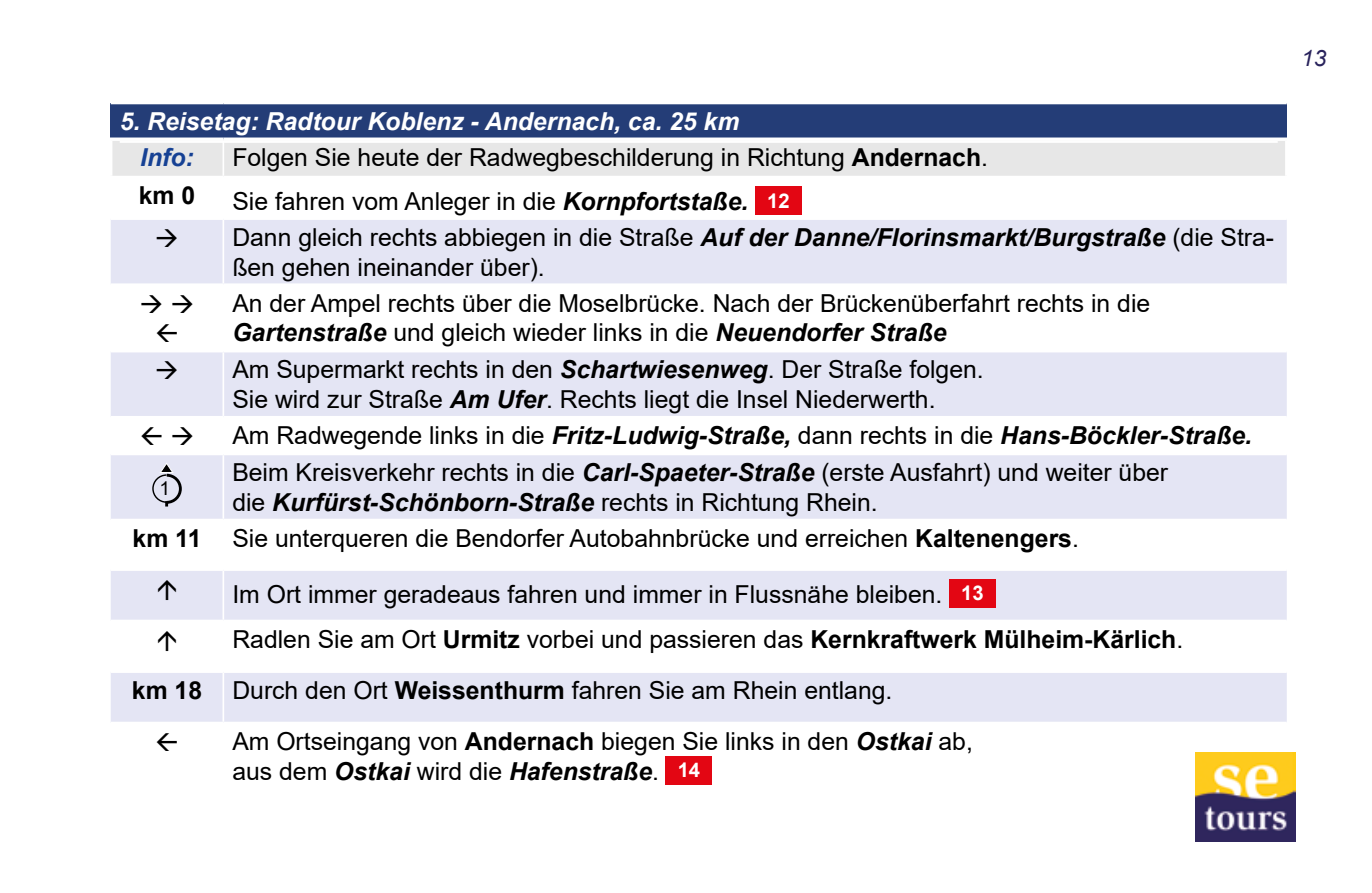
<style>
.page{position:relative;width:1372px;height:893px;background:#fff}
.page>*{position:absolute;margin:0;border:0;box-sizing:border-box;transform-origin:0 0}
.t1{font:24.75px/29.7px "Arial";color:#000}
.t2{font:italic 700 24.75px "Arial";color:#000}
.t3{font:italic 700 24.75px "Arial";color:#fff}
.t4{font:italic 700 24.75px "Arial";color:#164194}
.t5{font:700 24.75px "Arial";color:#000}
.t6{font:italic 22.5px "Arial";color:#29235c}
.t7{font:19.12px "Arial";color:#000}
.s1{font-weight:700}
.s2{font-weight:700;font-style:italic}
.s3{font-weight:700;font-size:20.25px;color:#fff}
.s4{font-weight:400;font-style:normal}
.s5{font-style:normal;font-size:20.25px;color:#fff}
</style>
<div class="page">
<div style="left:111px;top:103px;width:1175px;height:36px;background:#243d77"></div>
<div style="left:112px;top:141px;width:1172px;height:35px;background:#e7e7e7"></div>
<svg style="left:111px;top:220px;width:1175px;height:196px;fill:#e4e5f4"></svg>
<svg style="left:111px;top:455px;width:1175px;height:267px;fill:#e4e5f4"></svg>
<hr style="left:222px;top:141px;width:2px;height:35px;background:#fff">
<hr style="left:222px;top:220px;width:2px;height:63px;background:#fff">
<hr style="left:222px;top:286px;width:2px;height:64px;background:#fff">
<hr style="left:222px;top:352px;width:2px;height:64px;background:#fff">
<hr style="left:222px;top:455px;width:2px;height:64px;background:#fff">
<hr style="left:222px;top:521px;width:2px;height:48px;background:#fff">
<hr style="left:222px;top:571px;width:2px;height:49px;background:#fff">
<hr style="left:222px;top:622px;width:2px;height:49px;background:#fff">
<hr style="left:222px;top:673px;width:2px;height:49px;background:#fff">
<hr style="left:111px;top:102px;width:112px;height:2px;background:#fff">
<hr style="left:223px;top:102px;width:1063px;height:2px;background:#fff">
<hr style="left:111px;top:283px;width:112px;height:3px;background:#fff">
<hr style="left:223px;top:283px;width:1063px;height:3px;background:#fff">
<hr style="left:111px;top:350px;width:112px;height:2px;background:#fff">
<hr style="left:223px;top:350px;width:1063px;height:2px;background:#fff">
<hr style="left:111px;top:519px;width:112px;height:2px;background:#fff">
<hr style="left:223px;top:519px;width:1063px;height:2px;background:#fff">
<hr style="left:111px;top:569px;width:112px;height:2px;background:#fff">
<hr style="left:223px;top:569px;width:1063px;height:2px;background:#fff">
<hr style="left:111px;top:620px;width:112px;height:2px;background:#fff">
<hr style="left:223px;top:620px;width:1063px;height:2px;background:#fff">
<hr style="left:111px;top:671px;width:112px;height:2px;background:#fff">
<hr style="left:223px;top:671px;width:1063px;height:2px;background:#fff">
<hr style="left:109px;top:138px;width:114px;height:3px;background:#fff">
<hr style="left:223px;top:138px;width:1065px;height:3px;background:#fff">
<svg style="left:1284px;top:141px;width:1px;height:35px"></svg>
<hr style="left:120px;top:141px;width:1157px;height:2px;background:#fff">
<div style="left:755px;top:186px;width:46px;height:29px;background:#e30613"></div>
<svg style="left:151px;top:463px;width:32px;height:43px"></svg>
<div style="left:949px;top:579px;width:46px;height:28px;background:#e30613"></div>
<div style="left:666px;top:756px;width:46px;height:28px;background:#e30613"></div>
<img style="left:1195px;top:753px;width:100px;height:89px">
<svg style="left:157px;top:324px;width:20px;height:18px"></svg>
<svg style="left:158px;top:580px;width:18px;height:20px"></svg>
<svg style="left:158px;top:631px;width:18px;height:20px"></svg>
<svg style="left:141px;top:294px;width:52px;height:19px"></svg>
<p class="t3" style="left:120px;top:105px;width:621px">5. Reisetag: Radtour Koblenz - Andernach, ca. 25 km</p>
<p class="t4" style="left:140px;top:141px;width:55px">Info:</p>
<p class="t1" style="left:232px;top:143px;width:757px">Folgen Sie heute der Radwegbeschilderung in Richtung <span class="s1">Andernach</span>.</p>
<p class="t5" style="left:139px;top:178px;width:58px">km 0</p>
<p class="t1" style="left:232px;top:186px;width:559px">Sie fahren vom Anleger in die <span class="s2">Kornpfortstaße.</span> <span class="s3">12</span></p>
<p class="t1" style="left:232px;top:222px;width:1043px;text-indent:-77px">→ Dann gleich rechts abbiegen in die Straße <span class="s2">Auf der Danne/Florinsmarkt/Burgstraße</span> (die Stra&shy;ßen gehen ineinander über).</p>
<p class="t1" style="left:232px;top:288px;width:919px">An der Ampel rechts über die Moselbrücke. Nach der Brückenüberfahrt rechts in die<br><span class="s2">Gartenstraße</span> und gleich wieder links in die <span class="s2">Neuendorfer Straße</span></p>
<p class="t1" style="left:232px;top:355px;width:753px;text-indent:-77px">→ Am Supermarkt rechts in den <span class="s2">Schartwiesenweg</span>. Der Straße folgen.<br>Sie wird zur Straße <span class="s2">Am Ufer</span>. Rechts liegt die Insel Niederwerth.</p>
<p class="t2" style="left:170px;top:419px;width:1083px">→ <span class="s4">Am Radwegende links in die</span> Fritz-Ludwig-Straße, <span class="s4">dann rechts in die</span> Hans-Böckler-Straße.</p>
<p class="t7" style="left:159px;top:475px;width:12px">1</p>
<p class="t1" style="left:232px;top:457px;width:937px">Beim Kreisverkehr rechts in die <span class="s2">Carl-Spaeter-Straße</span> (erste Ausfahrt) und weiter über die <span class="s2">Kurfürst-Schönborn-Straße</span> rechts in Richtung Rhein.</p>
<p class="t1" style="left:133px;top:523px;width:947px"><span class="s1">km 11</span> Sie unterqueren die Bendorfer Autobahnbrücke und erreichen <span class="s1">Kaltenengers</span>.</p>
<p class="t1" style="left:232px;top:571px;width:952px;line-height:45.2px">Im Ort immer geradeaus fahren und immer in Flussnähe bleiben. <span class="s3">13<br></span>Radlen Sie am Ort <span class="s1">Urmitz</span> vorbei und passieren das <span class="s1">Kernkraftwerk Mülheim-Kärlich</span>.</p>
<p class="t1" style="left:232px;top:664px;width:742px;line-height:51.1px;text-indent:-100px"><span class="s1">km 18</span> Durch den Ort <span class="s1">Weissenthurm</span> fahren Sie am Rhein entlang.<br>Am Ortseingang von <span class="s1">Andernach</span> biegen Sie links in den <span class="s2">Ostkai</span> ab,</p>
<p class="t2" style="left:232px;top:754px;width:469px"><span class="s4">aus dem</span> Ostkai <span class="s4">wird die</span> Hafenstraße<span class="s4">.</span> <span class="s5">14</span></p>
<p class="t6" style="left:1301px;top:43px;width:27px">13</p>
</div>
